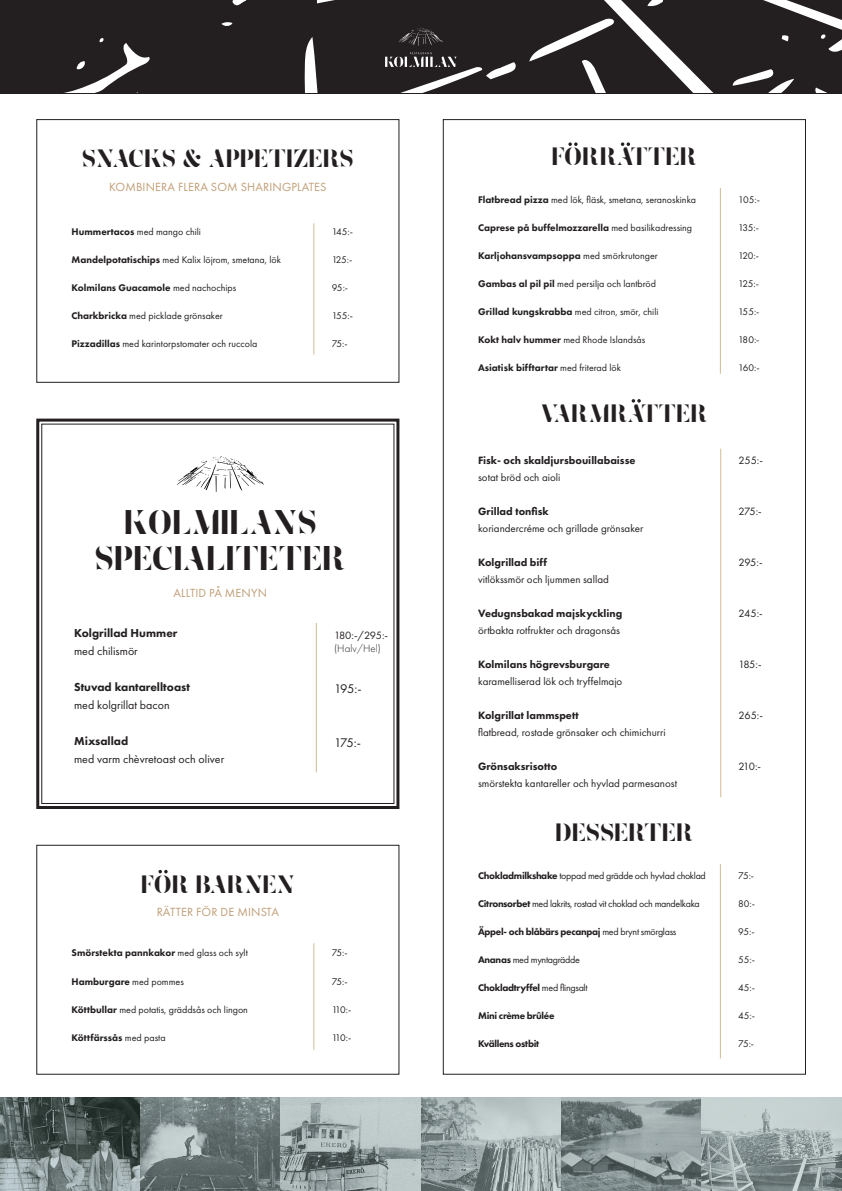
<style>
.page{position:relative;width:842px;height:1191px;background:#fff}
.page>*{position:absolute;margin:0;border:0;box-sizing:border-box;transform-origin:0 0}
.t1{font:30px "Zefani Stencil";color:#231f20}
.t2{font:22px "Zefani Stencil";color:#231f20}
.t3{font:13px "Futura PT";letter-spacing:-.1em;color:#231f20}
.t4{font:12.2px "Futura PT";letter-spacing:.01em;color:#c09e77}
.t5{font:12px "Futura PT";color:#231f20}
.t6{font:800 12px "Futura PT";color:#231f20}
.t7{font:11px "Futura PT";color:#231f20}
.t8{font:800 11px "Futura PT";color:#231f20}
.t9{font:300 11px "Futura PT";color:#231f20}
.t10{font:10px "Futura PT";color:#231f20}
.t11{font:800 10px "Futura PT";color:#231f20}
.t12{font:10px "Futura PT";letter-spacing:-.03em;color:#231f20}
.t13{font:800 10px "Futura PT";letter-spacing:-.03em;color:#231f20}
.s1{font-weight:800}
.s2{font-weight:400}
</style>
<div class="page">
<svg style="left:0;top:1097px;width:842px;height:93px;background:#899594"></svg>
<svg style="left:0;top:0;width:842px;height:93px;background:#343031"></svg>
<div style="left:36px;top:119px;width:363px;height:264px;border:1px solid #231f20"></div>
<hr style="left:314px;top:223px;width:1px;height:131px;background:#d1ba93">
<svg style="left:36px;top:418px;width:364px;height:391px"></svg>
<div style="left:41px;top:423px;width:353px;height:381px;border:1px solid #231f20"></div>
<hr style="left:316px;top:623px;width:1px;height:149px;background:#d1ba93">
<div style="left:36px;top:844px;width:363px;height:230px;border:1px solid #231f20"></div>
<hr style="left:314px;top:943px;width:1px;height:106px;background:#d1ba93">
<hr style="left:720px;top:188px;width:1px;height:186px;background:#d1ba93">
<svg style="left:177px;top:456px;width:87px;height:36px"></svg>
<hr style="left:720px;top:448px;width:1px;height:349px;background:#d1ba93">
<hr style="left:720px;top:864px;width:1px;height:194px;background:#d1ba93">
<svg style="left:399px;top:28px;width:44px;height:18px"></svg>
<svg style="left:385px;top:52px;width:72px;height:15px"></svg>
<svg style="left:568px;top:142px;width:10px;height:4px"></svg>
<svg style="left:621px;top:142px;width:9px;height:4px"></svg>
<svg style="left:632px;top:399px;width:9px;height:3px"></svg>
<svg style="left:158px;top:870px;width:10px;height:3px"></svg>
<p class="t2" style="left:82px;top:148px;width:274px">SNACKS &amp; APPETIZERS</p>
<p class="t4" style="left:109px;top:179px;width:219px">KOMBINERA FLERA SOM SHARINGPLATES</p>
<p class="t10" style="left:332px;top:225px;width:23px">145:-</p>
<p class="t10" style="left:332px;top:253px;width:22px">125:-</p>
<p class="t10" style="left:332px;top:281px;width:18px">95:-</p>
<p class="t10" style="left:332px;top:309px;width:23px">155:-</p>
<p class="t10" style="left:332px;top:337px;width:17px">75:-</p>
<p class="t10" style="left:72px;top:225px;width:131px"><span class="s1">Hummertacos</span> med mango chili</p>
<p class="t10" style="left:72px;top:253px;width:211px"><span class="s1">Mandelpotatischips</span> med Kalix löjrom, smetana, lök</p>
<p class="t11" style="left:72px;top:281px;width:166px">Kolmilans Guacamole <span class="s2">med nachochips</span></p>
<p class="t10" style="left:72px;top:309px;width:153px"><span class="s1">Charkbricka</span> med picklade grönsaker</p>
<p class="t10" style="left:72px;top:337px;width:187px"><span class="s1">Pizzadillas</span> med karintorpstomater och ruccola</p>
<p class="t1" style="left:124px;top:507px;width:195px">KOLMILANS</p>
<p class="t1" style="left:94px;top:543px;width:253px">SPECIALITETER</p>
<p class="t4" style="left:174px;top:585px;width:95px">ALLTID PÅ MENYN</p>
<p class="t7" style="left:334px;top:629px;width:55px">180:-/295:-</p>
<p class="t6" style="left:74px;top:625px;width:105px">Kolgrillad Hummer</p>
<p class="t5" style="left:74px;top:644px;width:65px">med chilismör</p>
<p class="t6" style="left:74px;top:679px;width:117px">Stuvad kantarelltoast</p>
<p class="t5" style="left:74px;top:698px;width:97px">med kolgrillat bacon</p>
<p class="t6" style="left:74px;top:733px;width:56px">Mixsallad</p>
<p class="t5" style="left:74px;top:752px;width:152px">med varm chèvretoast och oliver</p>
<p class="t9" style="left:334px;top:642px;width:48px">(Halv/Hel)</p>
<p class="t3" style="left:334px;top:681px;width:29px">195:-</p>
<p class="t3" style="left:334px;top:735px;width:28px">175:-</p>
<p class="t2" style="left:141px;top:874px;width:156px">FOR BARNEN</p>
<p class="t4" style="left:157px;top:905px;width:124px">RÄTTER FÖR DE MINSTA</p>
<p class="t11" style="left:72px;top:947px;width:178px">Smörstekta pannkakor <span class="s2">med glass och sylt</span></p>
<p class="t11" style="left:72px;top:975px;width:114px">Hamburgare <span class="s2">med pommes</span></p>
<p class="t10" style="left:72px;top:1003px;width:178px"><span class="s1">Köttbullar</span> med potatis, gräddsås och lingon</p>
<p class="t11" style="left:72px;top:1031px;width:96px">Köttfärssås <span class="s2">med pasta</span></p>
<p class="t10" style="left:332px;top:947px;width:17px">75:-</p>
<p class="t10" style="left:332px;top:975px;width:17px">75:-</p>
<p class="t10" style="left:332px;top:1003px;width:21px">110:-</p>
<p class="t10" style="left:332px;top:1031px;width:21px">110:-</p>
<p class="t2" style="left:551px;top:146px;width:148px">FORRATTER</p>
<p class="t10" style="left:478px;top:194px;width:220px"><span class="s1">Flatbread pizza</span> med lök, fläsk, smetana, seranoskinka</p>
<p class="t11" style="left:478px;top:221px;width:216px">Caprese på buffelmozzarella <span class="s2">med basilikadressing</span></p>
<p class="t11" style="left:478px;top:249px;width:181px">Karljohansvampsoppa <span class="s2">med smörkrutonger</span></p>
<p class="t10" style="left:478px;top:278px;width:179px"><span class="s1">Gambas al pil pil</span> med persilja och lantbröd</p>
<p class="t10" style="left:478px;top:306px;width:182px"><span class="s1">Grillad kungskrabba</span> med citron, smör, chili</p>
<p class="t10" style="left:478px;top:334px;width:169px"><span class="s1">Kokt halv hummer</span> med Rhode Islandsås</p>
<p class="t11" style="left:478px;top:361px;width:144px">Asiatisk bifftartar <span class="s2">med friterad lök</span></p>
<p class="t2" style="left:541px;top:402px;width:169px">VARMRATTER</p>
<p class="t8" style="left:478px;top:453px;width:159px">Fisk- och skaldjursbouillabaisse</p>
<p class="t7" style="left:478px;top:470px;width:84px">sotat bröd och aioli</p>
<p class="t8" style="left:478px;top:504px;width:72px">Grillad tonfisk</p>
<p class="t7" style="left:478px;top:521px;width:167px">koriandercréme och grillade grönsaker</p>
<p class="t8" style="left:478px;top:555px;width:70px">Kolgrillad biff</p>
<p class="t7" style="left:478px;top:572px;width:132px">vitlökssmör och ljummen sallad</p>
<p class="t8" style="left:478px;top:606px;width:146px">Vedugnsbakad majskyckling</p>
<p class="t7" style="left:478px;top:623px;width:143px">örtbakta rotfrukter och dragonsås</p>
<p class="t8" style="left:478px;top:657px;width:133px">Kolmilans högrevsburgare</p>
<p class="t7" style="left:478px;top:674px;width:146px">karamelliserad lök och tryffelmajo</p>
<p class="t8" style="left:478px;top:708px;width:102px">Kolgrillat lammspett</p>
<p class="t7" style="left:478px;top:725px;width:189px">flatbread, rostade grönsaker och chimichurri</p>
<p class="t8" style="left:478px;top:759px;width:81px">Grönsaksrisotto</p>
<p class="t7" style="left:478px;top:776px;width:200px">smörstekta kantareller och hyvlad parmesanost</p>
<p class="t2" style="left:555px;top:822px;width:140px">DESSERTER</p>
<p class="t12" style="left:478px;top:869px;width:229px"><span class="s1">Chokladmilkshake</span> toppad med grädde och hyvlad choklad</p>
<p class="t12" style="left:478px;top:897px;width:223px"><span class="s1">Citronsorbet</span> med lakrits, rostad vit choklad och mandelkaka</p>
<p class="t13" style="left:478px;top:925px;width:200px">Äppel- och blåbärs pecanpaj <span class="s2">med brynt smörglass</span></p>
<p class="t12" style="left:478px;top:953px;width:103px"><span class="s1">Ananas</span> med myntagrädde</p>
<p class="t13" style="left:478px;top:981px;width:111px">Chokladtryffel <span class="s2">med flingsalt</span></p>
<p class="t13" style="left:478px;top:1009px;width:78px">Mini crème brûlée</p>
<p class="t13" style="left:478px;top:1037px;width:63px">Kvällens ostbit</p>
<p class="t10" style="left:738px;top:194px;width:23px">105:-</p>
<p class="t10" style="left:738px;top:222px;width:22px">135:-</p>
<p class="t10" style="left:738px;top:250px;width:22px">120:-</p>
<p class="t10" style="left:738px;top:278px;width:22px">125:-</p>
<p class="t10" style="left:738px;top:306px;width:23px">155:-</p>
<p class="t10" style="left:738px;top:334px;width:23px">180:-</p>
<p class="t10" style="left:738px;top:362px;width:23px">160:-</p>
<p class="t7" style="left:739px;top:454px;width:26px">255:-</p>
<p class="t7" style="left:739px;top:505px;width:25px">275:-</p>
<p class="t7" style="left:739px;top:556px;width:25px">295:-</p>
<p class="t7" style="left:739px;top:607px;width:26px">245:-</p>
<p class="t7" style="left:739px;top:658px;width:24px">185:-</p>
<p class="t7" style="left:739px;top:709px;width:26px">265:-</p>
<p class="t7" style="left:739px;top:760px;width:24px">210:-</p>
<p class="t10" style="left:738px;top:869px;width:17px">75:-</p>
<p class="t10" style="left:738px;top:897px;width:18px">80:-</p>
<p class="t10" style="left:738px;top:925px;width:18px">95:-</p>
<p class="t10" style="left:738px;top:953px;width:18px">55:-</p>
<p class="t10" style="left:738px;top:981px;width:18px">45:-</p>
<p class="t10" style="left:738px;top:1009px;width:18px">45:-</p>
<p class="t10" style="left:738px;top:1037px;width:17px">75:-</p>
</div>
